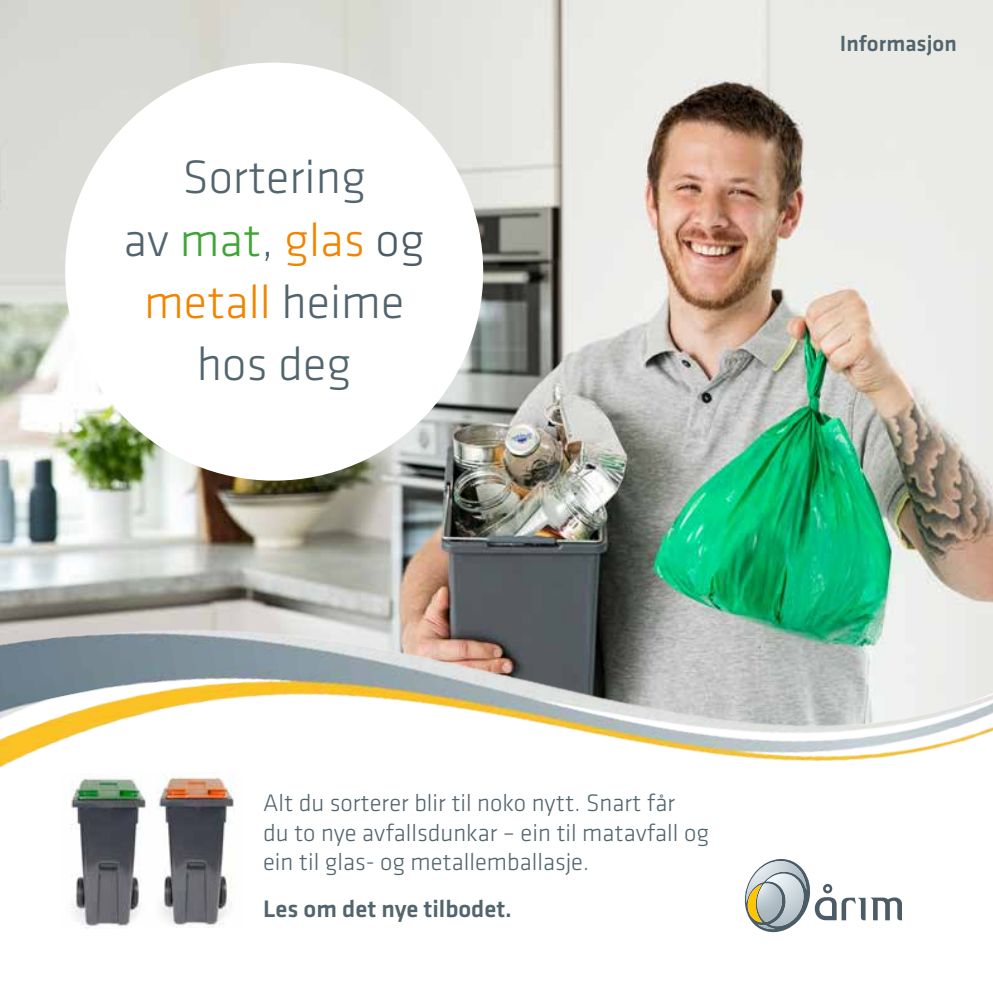
<style>
.page{position:relative;width:993px;height:993px;background:#fff}
.page>*{position:absolute;margin:0;border:0;box-sizing:border-box;transform-origin:0 0}
.t1{font:300 48.65px/62.1px "Klavika Basic";color:#52646d;text-align:center}
.t2{font:300 24.68px/29.6px "Klavika Basic";color:#52646d}
.t3{font:500 24.68px "Klavika Basic";color:#52646d}
.t4{font:500 22.75px "Klavika Basic";color:#52646d}
.s1{color:#3fa535}
.s2{color:#f18500}
.s3{color:#4b5c67}
</style>
<div class="page">
<img style="left:0;top:0;width:992px;height:332px">
<img style="left:0;top:332px;width:992px;height:601px">
<svg style="left:744px;top:858px;width:157px;height:73px"></svg>
<div style="left:65px;top:63px;width:418px;height:417px;background:#fff;border-radius:50%"></div>
<img style="left:62px;top:772px;width:182px;height:156px">
<h1 class="t1" style="left:123px;top:146px;width:302px">Sortering<br>av <span class="s1">mat</span>, <span class="s2">glas</span> <span class="s3">og </span><span class="s2">metall</span> heime hos deg</h1>
<p class="t4" style="left:839px;top:28px;width:118px">Informasjon</p>
<p class="t2" style="left:263px;top:787px;width:447px">Alt du sorterer blir til noko nytt. Snart får<br>du to nye avfallsdunkar – ein til matavfall og ein til glas- og metallemballasje.</p>
<p class="t3" style="left:263px;top:892px;width:250px">Les om det nye tilbodet.</p>
</div>
